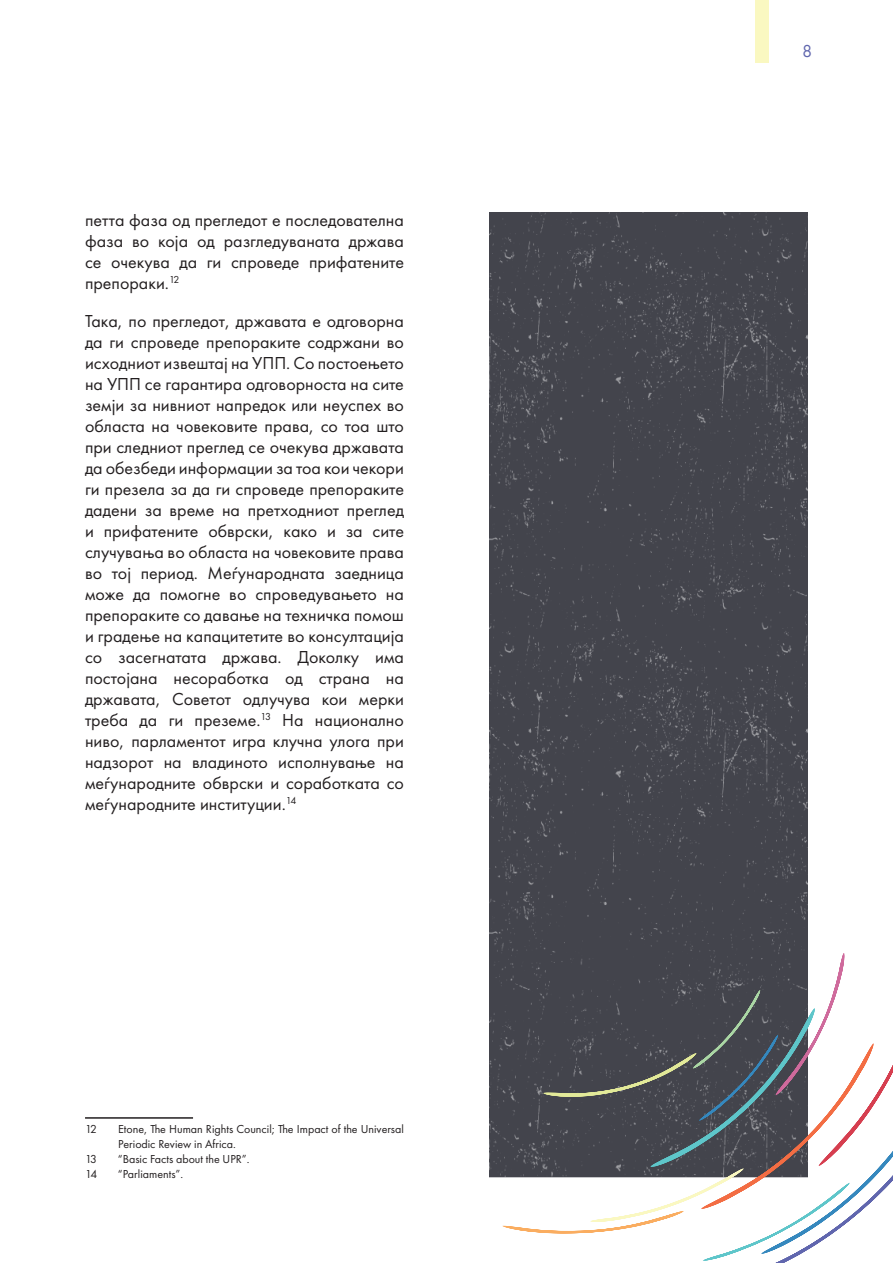
<style>
.page{position:relative;width:893px;height:1263px;background:#fff}
.page>*{position:absolute;margin:0;border:0;box-sizing:border-box;transform-origin:0 0}
.t1{font:18px/21px "Futura PT";color:#231f20;text-align:justify}
.t2{font:18px "Futura PT";color:#6066ae}
.Footnote_text{font:12px/15px "Futura PT";color:#231f20}
</style>
<div class="page">
<div style="left:755px;top:0;width:14px;height:63px;background:#faf8c1"></div>
<hr style="left:85px;top:1117px;width:108px;height:2px;background:#231f20">
<div style="left:489px;top:213px;width:319px;height:965px;background:#43444c"></div>
<svg style="left:502px;top:953px;width:391px;height:310px"></svg>
<p class="t1" style="left:85px;top:210px;width:320px">петта фаза од прегледот е последователна фаза во која од разгледуваната држава се очекува да ги спроведе прифатените препораки.<sup>12</sup></p>
<p class="t1" style="left:85px;top:311px;width:320px">Така, по прегледот, државата е одговорна да ги спроведе препораките содржани во исходниот извештај на УПП. Со постоењето на УПП се гарантира одговорноста на сите земји за нивниот напредок или неуспех во областа на човековите права, со тоа што при следниот преглед се очекува државата да обезбеди информации за тоа кои чекори ги презела за да ги спроведе препораките дадени за време на претходниот преглед и прифатените обврски, како и за сите случувања во областа на човековите права во тој период. Меѓународната заедница може да помогне во спроведувањето на препораките со давање на техничка помош и градење на капацитетите во консултација со засегнатата држава. Доколку има постојана несоработка од страна на државата, Советот одлучува кои мерки треба да ги преземе.<sup>13</sup> На национално ниво, парламентот игра клучна улога при надзорот на владиното исполнување на меѓународните обврски и соработката со меѓународните институции.<sup>14</sup></p>
<p class="Footnote_text" style="left:85px;top:1121px;width:13px">12</p>
<p class="Footnote_text" style="left:118px;top:1121px;width:287px">Etone, The Human Rights Council; The Impact of the Universal<br>Periodic Review in Africa.</p>
<p class="Footnote_text" style="left:85px;top:1151px;width:13px">13</p>
<p class="Footnote_text" style="left:118px;top:1151px;width:133px">“Basic Facts about the UPR”.</p>
<p class="Footnote_text" style="left:85px;top:1166px;width:14px">14</p>
<p class="Footnote_text" style="left:118px;top:1166px;width:67px">“Parliaments”.</p>
<p class="t2" style="left:802px;top:40px;width:12px">8</p>
</div>
